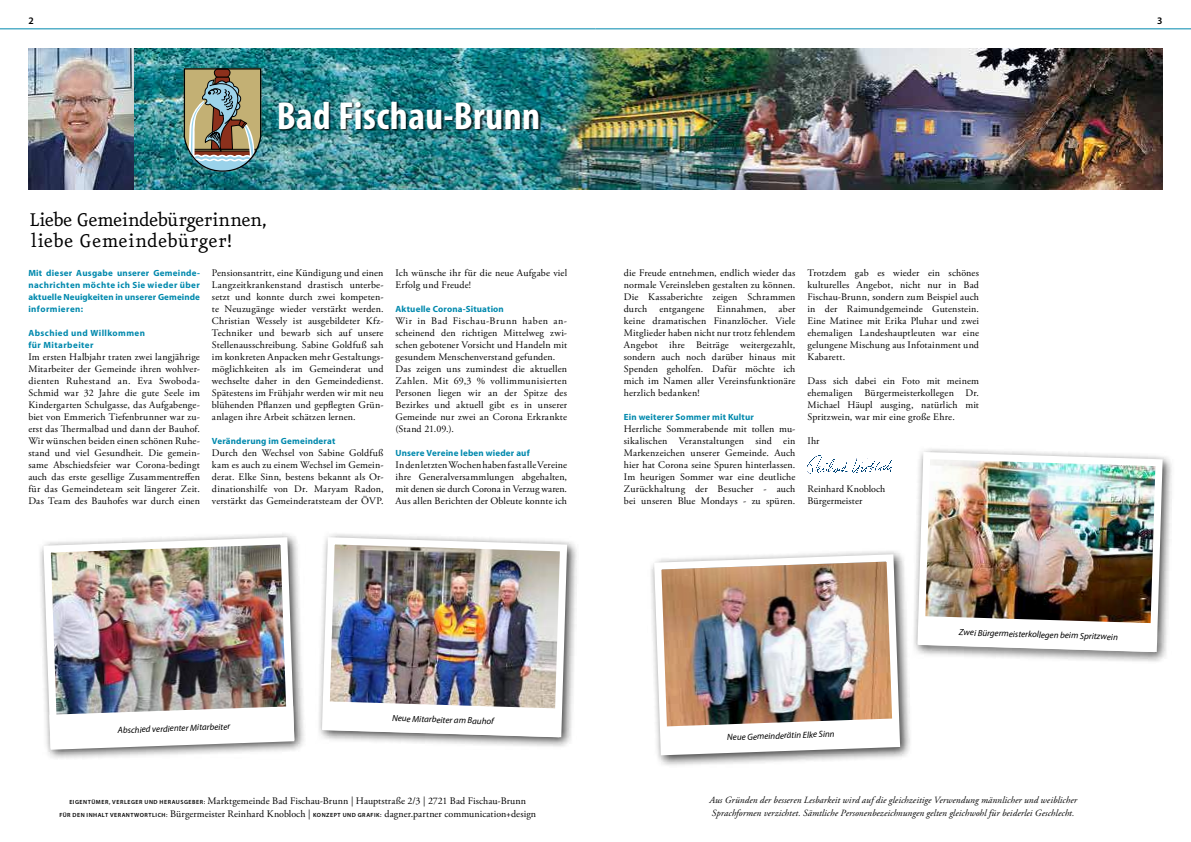
<style>
.page{position:relative;width:1191px;height:842px;background:#fff}
.page>*{position:absolute;margin:0;border:0;box-sizing:border-box;transform-origin:0 0}
.t1{font:700 condensed 39.3px "Myriad Pro";letter-spacing:.015em;color:#fff}
.t2{font:22px/21px "Eureka";letter-spacing:-.015em;color:#000}
.t3{font:10px/12px "Adobe Garamond Pro";letter-spacing:.015em;color:#000;text-align:justify}
.t4{font:600 10px "Myriad Pro";color:#000}
.t5{font:italic 9.5px/13px "Adobe Garamond Pro";letter-spacing:.01em;color:#000}
.t6{font:700 9px/12px "Myriad Pro";letter-spacing:.02em;color:#0089ad;text-align:justify}
.t7{font:italic 9px "Myriad Pro";color:#000}
.t8{font:700 9px/12px "Myriad Pro";letter-spacing:.05em;color:#0089ad}
.s1{font-family:"Myriad Pro";font-weight:600;font-size:6px}
</style>
<div class="page">
<img style="left:134px;top:48px;width:1028px;height:142px">
<svg style="left:184px;top:68px;width:77px;height:104px;background:#93927a"></svg>
<div style="left:279px;top:101px;width:262px;height:31px;background:#000;opacity:.75"></div>
<img style="left:807px;top:455px;width:85px;height:19px">
<img style="left:28px;top:48px;width:106px;height:142px">
<div style="left:37px;top:531px;width:269px;height:229px;background:#000;opacity:.75"></div>
<img style="left:40px;top:534px;width:258px;height:218px">
<svg style="left:49px;top:706px;width:245px;height:44px"></svg>
<div style="left:315px;top:531px;width:264px;height:218px;background:#000;opacity:.75"></div>
<img style="left:318px;top:534px;width:253px;height:207px">
<svg style="left:323px;top:701px;width:237px;height:36px"></svg>
<div style="left:911px;top:446px;width:263px;height:218px;background:#000;opacity:.75"></div>
<img style="left:914px;top:448px;width:252px;height:208px">
<svg style="left:918px;top:616px;width:237px;height:36px"></svg>
<div style="left:648px;top:548px;width:264px;height:219px;background:#000;opacity:.75"></div>
<img style="left:650px;top:551px;width:253px;height:208px">
<svg style="left:661px;top:718px;width:237px;height:34px"></svg>
<hr style="left:0;top:29px;width:595px;height:1px;background:#0089ad">
<hr style="left:595px;top:29px;width:596px;height:1px;background:#0089ad">
<p class="t4" style="left:28px;top:14px;width:7px">2</p>
<p class="t4" style="left:1157px;top:14px;width:7px">3</p>
<h1 class="t1" style="left:277px;top:91px;width:265px">Bad Fischau-Brunn</h1>
<h2 class="t2" style="left:29px;top:211px;width:240px">Liebe Gemeindebürgerinnen, liebe Gemeindebürger!</h2>
<p class="t6" style="left:28px;top:267px;width:173px">Mit dieser Ausgabe unserer Gemeinde&shy;nachrichten möchte ich Sie wieder über aktuelle Neuigkeiten in unserer Gemeinde informieren:</p>
<p class="t8" style="left:28px;top:327px;width:118px">Abschied und Willkommen für Mitarbeiter</p>
<p class="t3" style="left:28px;top:351px;width:173px">Im ersten Halbjahr traten zwei langjährige Mitarbeiter der Gemeinde ihren wohlver&shy;dienten Ruhestand an. Eva Swoboda-Schmid war 32 Jahre die gute Seele im Kindergarten Schulgasse, das Aufgabenge&shy;biet von Emmerich Tiefenbrunner war zu&shy;erst das Thermalbad und dann der Bauhof.<br>Wir wünschen beiden einen schönen Ruhe&shy;stand und viel Gesundheit. Die gemein&shy;same Abschiedsfeier war Corona-bedingt auch das erste gesellige Zusammentreffen für das Gemeindeteam seit längerer Zeit.<br>Das Team des Bauhofes war durch einen</p>
<p class="t3" style="left:212px;top:267px;width:173px">Pensionsantritt, eine Kündigung und einen Langzeitkrankenstand drastisch unterbe&shy;setzt und konnte durch zwei kompeten&shy;te Neuzugänge wieder verstärkt werden.<br>Christian Wessely ist ausgebildeter Kfz-Techniker und bewarb sich auf unsere Stellenausschreibung. Sabine Goldfuß sah im konkreten Anpacken mehr Gestaltungs&shy;möglichkeiten als im Gemeinderat und wechselte daher in den Gemeindedienst.<br>Spätestens im Frühjahr werden wir mit neu blühenden Pflanzen und gepflegten Grün&shy;anlagen ihre Arbeit schätzen lernen.</p>
<p class="t6" style="left:212px;top:435px;width:125px">Veränderung im Gemeinderat</p>
<p class="t3" style="left:212px;top:447px;width:173px">Durch den Wechsel von Sabine Goldfuß kam es auch zu einem Wechsel im Gemein&shy;derat. Elke Sinn, bestens bekannt als Or&shy;dinationshilfe von Dr. Maryam Radon, verstärkt das Gemeinderatsteam der ÖVP.</p>
<p class="t3" style="left:395px;top:267px;width:173px">Ich wünsche ihr für die neue Aufgabe viel<br>Erfolg und Freude!</p>
<p class="t6" style="left:395px;top:303px;width:110px">Aktuelle Corona-Situation</p>
<p class="t3" style="left:395px;top:315px;width:173px;text-align:left">Wir in Bad Fischau-Brunn haben an&shy;scheinend den richtigen Mittelweg zwi&shy;schen gebotener Vorsicht und Handeln mit gesundem Menschenverstand gefunden.<br>Das zeigen uns zumindest die aktuellen Zahlen. Mit 69,3 % vollimmunisierten Personen liegen wir an der Spitze des Bezirkes und aktuell gibt es in unserer Gemeinde nur zwei an Corona Erkrankte (Stand 21.09.).</p>
<p class="t6" style="left:395px;top:447px;width:136px">Unsere Vereine leben wieder auf</p>
<p class="t3" style="left:395px;top:459px;width:173px">In den letzten Wochen haben fast alle Vereine ihre Generalversammlungen abgehalten, mit denen sie durch Corona in Verzug waren.<br>Aus allen Berichten der Obleute konnte ich</p>
<p class="t7" style="left:118px;top:725px;width:114px;rotate:-2deg">Abschied verdienter Mitarbeiter</p>
<p class="t7" style="left:392px;top:712px;width:103px;rotate:2deg">Neue Mitarbeiter am Bauhof</p>
<p class="t3" style="left:624px;top:267px;width:173px">die Freude entnehmen, endlich wieder das normale Vereinsleben gestalten zu können.<br>Die Kassaberichte zeigen Schrammen durch entgangene Einnahmen, aber keine dramatischen Finanzlöcher. Viele Mitglieder haben nicht nur trotz fehlendem Angebot ihre Beiträge weitergezahlt, sondern auch noch darüber hinaus mit Spenden geholfen. Dafür möchte ich mich im Namen aller Vereinsfunktionäre herzlich bedanken!</p>
<p class="t6" style="left:624px;top:411px;width:132px">Ein weiterer Sommer mit Kultur</p>
<p class="t3" style="left:624px;top:423px;width:173px">Herrliche Sommerabende mit tollen mu&shy;sikalischen Veranstaltungen sind ein Markenzeichen unserer Gemeinde. Auch hier hat Corona seine Spuren hinterlassen.<br>Im heurigen Sommer war eine deutliche Zurückhaltung der Besucher - auch bei unseren Blue Mondays - zu spüren.</p>
<p class="t3" style="left:807px;top:267px;width:173px">Trotzdem gab es wieder ein schönes kulturelles Angebot, nicht nur in Bad Fischau-Brunn, sondern zum Beispiel auch in der Raimundgemeinde Gutenstein.<br>Eine Matinee mit Erika Pluhar und zwei ehemaligen Landeshauptleuten war eine gelungene Mischung aus Infotainment und Kabarett.</p>
<p class="t3" style="left:807px;top:375px;width:173px">Dass sich dabei ein Foto mit meinem ehemaligen Bürgermeisterkollegen Dr.<br>Michael Häupl ausging, natürlich mit Spritzwein, war mir eine große Ehre.</p>
<p class="t3" style="left:807px;top:435px;width:14px">Ihr</p>
<p class="t3" style="left:807px;top:483px;width:79px">Reinhard Knobloch<br>Bürgermeister</p>
<p class="t7" style="left:959px;top:626px;width:160px;rotate:2deg">Zwei Bürgermeisterkollegen beim Spritzwein</p>
<p class="t7" style="left:727px;top:732px;width:109px;rotate:-2deg">Neue Gemeinderätin Elke Sinn</p>
<p class="t3" style="left:59px;top:795px;width:478px;line-height:13px;text-align:center"><span class="s1">EIGENTÜMER, VERLEGER UND HERAUSGEBER:</span> Marktgemeinde Bad Fischau-Brunn | Hauptstraße 2/3 | 2721 Bad Fischau-Brunn<br><span class="s1">FÜR DEN INHALT VERANTWORTLICH:</span> Bürgermeister Reinhard Knobloch | <span class="s1">KONZEPT UND GRAFIK:</span> dagner.partner communication+design</p>
<p class="t5" style="left:709px;top:794px;width:369px">Aus Gründen der besseren Lesbarkeit wird auf die gleichzeitige Verwendung männlicher und weiblicher<br>Sprachformen verzichtet. Sämtliche Personenbezeichnungen gelten gleichwohl für beiderlei Geschlecht.</p>
</div>
